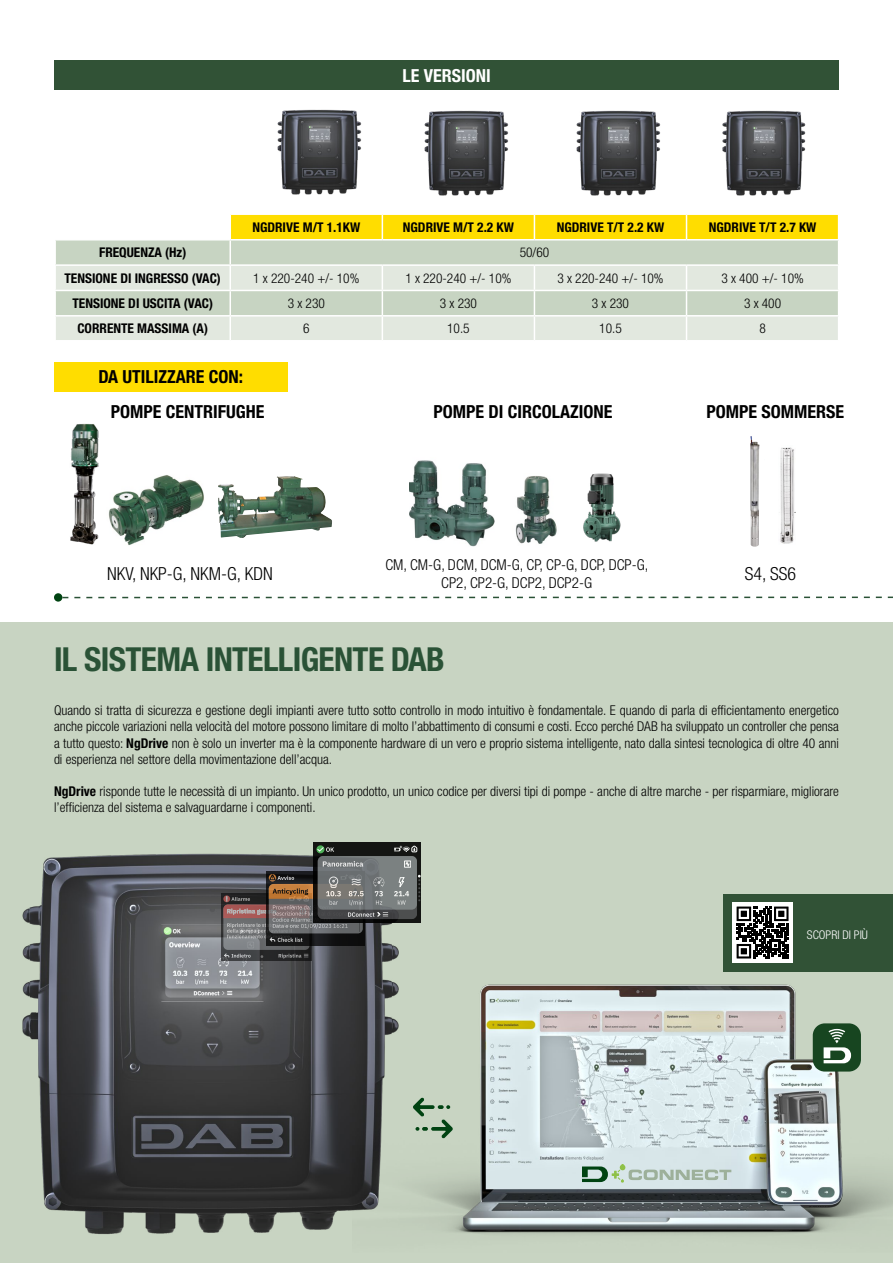
<style>
.page{position:relative;width:893px;height:1263px;background:#fff}
.page>*{position:absolute;margin:0;border:0;box-sizing:border-box;transform-origin:0 0}
.t1{font:700 condensed 33.15px "Helvetica Neue LT Std";letter-spacing:-.02em;color:#2a5236}
.t2{font:700 condensed 18px "Helvetica Neue LT Std";color:#000}
.t3{font:300 condensed 18px "Helvetica Neue LT Std";color:#000}
.t4{font:700 condensed 18px "Helvetica Neue LT Std";color:#fff}
.t5{font:300 condensed 15px/18px "Helvetica Neue LT Std";color:#000;text-align:center}
.t6{font:300 condensed 13.5px/16.2px "Helvetica Neue LT Std";color:#000;text-align:justify}
.t7{font:700 condensed 13.35px "Helvetica Neue LT Std";color:#000}
.t8{font:300 condensed 13.35px "Helvetica Neue LT Std";color:#000}
.t9{font:300 condensed 12px "Helvetica Neue LT Std";color:#fff}
.s1{font-weight:700}
</style>
<div class="page">
<div style="left:0;top:622px;width:893px;height:641px;background:#c8d4c2"></div>
<div style="left:54px;top:362px;width:233px;height:29px;background:#fd0"></div>
<img style="left:22px;top:842px;width:399px;height:393px">
<img style="left:353px;top:982px;width:540px;height:253px">
<div style="left:813px;top:1023px;width:48px;height:48px;background:#174520;border-radius:12px"></div>
<svg style="left:824px;top:1029px;width:27px;height:34px"></svg>
<svg style="left:583px;top:1164px;width:148px;height:19px;background:#b6cbc1"></svg>
<svg style="left:413px;top:1097px;width:40px;height:41px"></svg>
<div style="left:724px;top:894px;width:169px;height:78px;background:#315236"></div>
<div style="left:732px;top:902px;width:61px;height:61px;background:#fff"></div>
<svg style="left:737px;top:906px;width:51px;height:52px"></svg>
<div style="left:54px;top:61px;width:785px;height:29px;background:#315236"></div>
<div style="left:56px;top:240px;width:174px;height:24px;background:#c7d4c2"></div>
<svg style="left:56px;top:266px;width:174px;height:74px;background:#d9e1d5"></svg>
<hr style="left:54px;top:290px;width:176px;height:1px;background:#fff">
<hr style="left:54px;top:315px;width:176px;height:2px;background:#fff">
<svg style="left:230px;top:214px;width:608px;height:126px;background:#e1e2b4"></svg>
<img style="left:277px;top:109px;width:85px;height:86px">
<img style="left:424px;top:110px;width:85px;height:86px">
<img style="left:722px;top:110px;width:84px;height:86px">
<img style="left:576px;top:110px;width:85px;height:86px">
<svg style="left:221px;top:893px;width:91px;height:68px"></svg>
<svg style="left:223px;top:904px;width:87px;height:46px"></svg>
<svg style="left:279px;top:954px;width:29px;height:4px"></svg>
<svg style="left:224px;top:953px;width:27px;height:5px"></svg>
<div style="left:266px;top:871px;width:99px;height:75px;background:linear-gradient(to right,#1d1e21,#0d0d0e)"></div>
<svg style="left:314px;top:843px;width:107px;height:80px;background:#141513"></svg>
<svg style="left:316px;top:845px;width:8px;height:8px"></svg>
<svg style="left:317px;top:847px;width:17px;height:5px"></svg>
<svg style="left:318px;top:856px;width:99px;height:63px"></svg>
<div style="left:318px;top:856px;width:99px;height:54px;background:linear-gradient(to right,#696e71,#7e8484);border-radius:5px"></div>
<svg style="left:418px;top:875px;width:3px;height:26px"></svg>
<svg style="left:404px;top:861px;width:7px;height:6px"></svg>
<svg style="left:223px;top:874px;width:165px;height:68px;background:#67615f"></svg>
<svg style="left:394px;top:877px;width:15px;height:28px"></svg>
<svg style="left:323px;top:861px;width:40px;height:6px"></svg>
<svg style="left:394px;top:845px;width:23px;height:7px"></svg>
<svg style="left:62px;top:596px;width:831px;height:2px"></svg>
<div style="left:54px;top:593px;width:8px;height:9px;background:#004312;border-radius:50%"></div>
<img style="left:70px;top:423px;width:29px;height:122px">
<img style="left:218px;top:476px;width:114px;height:62px">
<img style="left:515px;top:476px;width:42px;height:68px">
<img style="left:583px;top:473px;width:38px;height:69px">
<img style="left:750px;top:436px;width:10px;height:111px">
<img style="left:108px;top:475px;width:96px;height:70px">
<img style="left:780px;top:447px;width:15px;height:97px">
<img style="left:409px;top:460px;width:85px;height:87px">
<h2 class="t4" style="left:402px;top:65px;width:90px">LE VERSIONI</h2>
<p class="t7" style="left:252px;top:219px;width:109px">NGDRIVE M/T 1.1KW</p>
<p class="t7" style="left:403px;top:219px;width:113px">NGDRIVE M/T 2.2 KW</p>
<p class="t7" style="left:557px;top:219px;width:109px">NGDRIVE T/T 2.2 KW</p>
<p class="t7" style="left:709px;top:219px;width:109px">NGDRIVE T/T 2.7 KW</p>
<p class="t7" style="left:99px;top:244px;width:89px">FREQUENZA (Hz)</p>
<p class="t8" style="left:520px;top:245px;width:31px">50/60</p>
<p class="t7" style="left:65px;top:270px;width:158px">TENSIONE DI INGRESSO (VAC)</p>
<p class="t8" style="left:253px;top:270px;width:108px">1 x 220-240 +/- 10%</p>
<p class="t8" style="left:405px;top:270px;width:108px">1 x 220-240 +/- 10%</p>
<p class="t8" style="left:557px;top:270px;width:108px">3 x 220-240 +/- 10%</p>
<p class="t8" style="left:721px;top:270px;width:84px">3 x 400 +/- 10%</p>
<p class="t7" style="left:72px;top:295px;width:142px">TENSIONE DI USCITA (VAC)</p>
<p class="t8" style="left:288px;top:295px;width:39px">3 x 230</p>
<p class="t8" style="left:440px;top:295px;width:39px">3 x 230</p>
<p class="t8" style="left:592px;top:295px;width:39px">3 x 230</p>
<p class="t8" style="left:744px;top:295px;width:39px">3 x 400</p>
<p class="t7" style="left:77px;top:320px;width:132px">CORRENTE MASSIMA (A)</p>
<p class="t8" style="left:303px;top:320px;width:8px">6</p>
<p class="t8" style="left:447px;top:320px;width:24px">10.5</p>
<p class="t8" style="left:599px;top:320px;width:24px">10.5</p>
<p class="t8" style="left:759px;top:320px;width:8px">8</p>
<h2 class="t2" style="left:99px;top:366px;width:146px">DA UTILIZZARE CON:</h2>
<h2 class="t2" style="left:111px;top:401px;width:155px">POMPE CENTRIFUGHE</h2>
<h2 class="t2" style="left:434px;top:401px;width:180px">POMPE DI CIRCOLAZIONE</h2>
<h2 class="t2" style="left:706px;top:401px;width:139px">POMPE SOMMERSE</h2>
<h2 class="t3" style="left:107px;top:564px;width:167px">NKV, NKP-G, NKM-G, KDN</h2>
<p class="t5" style="left:385px;top:555px;width:264px">CM, CM-G, DCM, DCM-G, CP, CP-G, DCP, DCP-G,<br>CP2, CP2-G, DCP2, DCP2-G</p>
<h2 class="t3" style="left:745px;top:563px;width:53px">S4, SS6</h2>
<h1 class="t1" style="left:54px;top:639px;width:392px">IL SISTEMA INTELLIGENTE DAB</h1>
<p class="t6" style="left:54px;top:702px;width:786px">Quando si tratta di sicurezza e gestione degli impianti avere tutto sotto controllo in modo intuitivo è fondamentale. E quando di parla di efficientamento energetico anche piccole variazioni nella velocità del motore possono limitare di molto l’abbattimento di consumi e costi. Ecco perché DAB ha sviluppato un controller che pensa a tutto questo: <span class="s1">NgDrive</span> non è solo un inverter ma è la componente hardware di un vero e proprio sistema intelligente, nato dalla sintesi tecnologica di oltre 40 anni di esperienza nel settore della movimentazione dell’acqua.</p>
<p class="t6" style="left:54px;top:783px;width:786px"><span class="s1">NgDrive</span> risponde tutte le necessità di un impianto. Un unico prodotto, un unico codice per diversi tipi di pompe - anche di altre marche - per risparmiare, migliorare l’efficienza del sistema e salvaguardarne i componenti.</p>
<p class="t9" style="left:807px;top:928px;width:63px">SCOPRI DI PIÙ</p>
</div>
